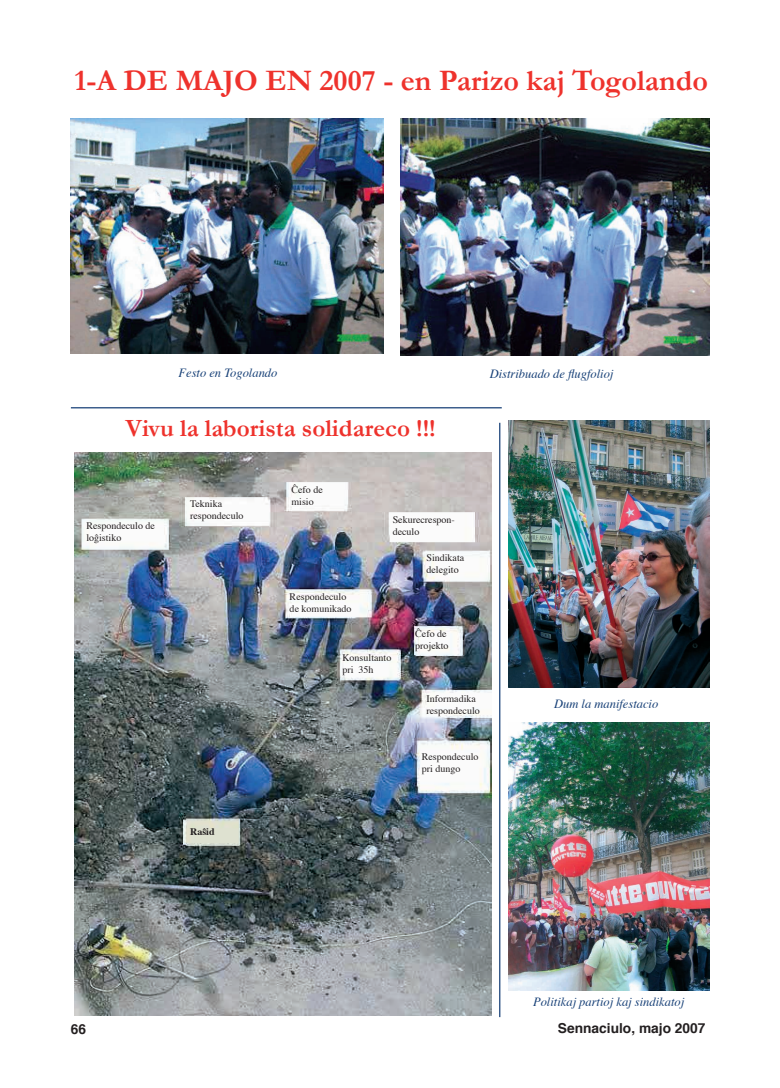
<style>
.page{position:relative;width:780px;height:1088px;background:#fff}
.page>*{position:absolute;margin:0;border:0;box-sizing:border-box;transform-origin:0 0}
.t1{font:700 30px "Garamond Sud Euro";color:#ee322c}
.t2{font:700 25px "Garamond Sud Euro";color:#ee322c}
.t3{font:700 13.75px "Helvetica";color:#231f20}
.t4{font:italic 12.5px "Times";color:#174077}
.t5{font:10px/12px "Times";color:#231f20}
.t6{font:700 10px "Times";color:#231f20}
</style>
<div class="page">
<img style="left:74px;top:453px;width:417px;height:562px">
<img style="left:508px;top:420px;width:201px;height:268px">
<img style="left:508px;top:723px;width:201px;height:268px">
<hr style="left:499px;top:423px;width:1px;height:594px;background:#174077">
<hr style="left:71px;top:407px;width:430px;height:1px;background:#174077">
<img style="left:71px;top:119px;width:312px;height:234px">
<img style="left:400px;top:119px;width:309px;height:236px">
<h1 class="t1" style="left:74px;top:61px;width:635px">1-A DE MAJO EN 2007 - en Parizo kaj Togolando</h1>
<p class="t4" style="left:178px;top:362px;width:100px">Festo en Togolando</p>
<p class="t4" style="left:489px;top:363px;width:125px">Distribuado de flugfolioj</p>
<h2 class="t2" style="left:126px;top:411px;width:312px">Vivu la laborista solidareco !!!</h2>
<p class="t5" style="left:86px;top:519px;width:70px">Respondeculo de loĝistiko</p>
<p class="t5" style="left:190px;top:497px;width:55px">Teknika respondeculo</p>
<p class="t6" style="left:190px;top:822px;width:26px">Raŝid</p>
<p class="t5" style="left:291px;top:483px;width:33px">Ĉefo de misio</p>
<p class="t5" style="left:289px;top:589px;width:63px">Respondeculo de komunikado</p>
<p class="t5" style="left:393px;top:513px;width:64px">Sekurecrespon&shy;deculo</p>
<p class="t5" style="left:426px;top:551px;width:39px">Sindikata delegito</p>
<p class="t5" style="left:415px;top:627px;width:35px">Ĉefo de projekto</p>
<p class="t5" style="left:342px;top:651px;width:50px">Konsultanto pri 35h</p>
<p class="t5" style="left:426px;top:691px;width:55px">Informadika respondeculo</p>
<p class="t5" style="left:422px;top:750px;width:58px">Respondeculo pri dungo</p>
<p class="t4" style="left:554px;top:692px;width:106px">Dum la manifestacio</p>
<p class="t4" style="left:533px;top:990px;width:153px">Politikaj partioj kaj sindikatoj</p>
<h3 class="t3" style="left:71px;top:1017px;width:17px">66</h3>
<h3 class="t3" style="left:558px;top:1016px;width:149px">Sennaciulo, majo 2007</h3>
</div>
